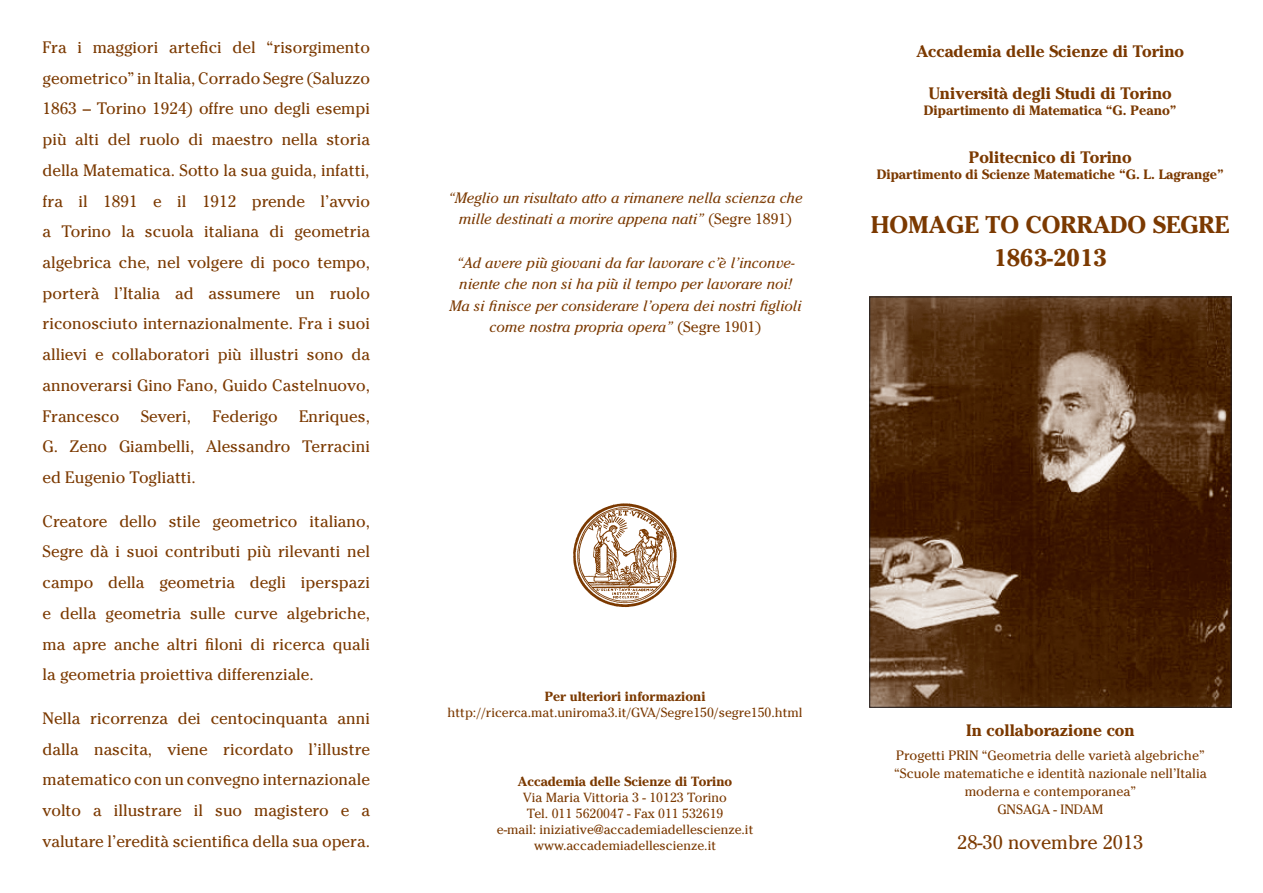
<style>
.page{position:relative;width:1263px;height:893px;background:#fff}
.page>*{position:absolute;margin:0;border:0;box-sizing:border-box;transform-origin:0 0}
.t1{font:700 24px/33px "Cheltenham";color:#7b3900;text-align:center}
.t2{font:19.5px "Cheltenham";color:#7b3900}
.t3{font:16.5px/30.8px "Cheltenham";color:#7b3900;text-align:justify}
.t4{font:700 16.5px "Cheltenham";color:#7b3900}
.t5{font:italic 15px/21.6px "Cheltenham";color:#7b3900;text-align:center}
.t6{font:13.5px/18px "Cheltenham";color:#7b3900;text-align:center}
.t7{font:700 13.5px "Cheltenham";color:#7b3900}
.t8{font:13.2px/15.9px "Cheltenham";color:#7b3900;text-align:center}
.t9{font:700 13.2px "Cheltenham";color:#7b3900}
.s1{font-style:normal}
</style>
<div class="page">
<img style="left:871px;top:299px;width:358px;height:407px">
<div style="left:869px;top:297px;width:362px;height:411px;border:1px solid #231f20"></div>
<img style="left:573px;top:503px;width:104px;height:105px">
<p class="t3" style="left:43px;top:33px;width:329px">Fra i maggiori artefici del “risorgimento geometrico” in Italia, Corrado Segre (Saluzzo 1863 – Torino 1924) offre uno degli esempi più alti del ruolo di maestro nella storia della Matematica. Sotto la sua guida, infatti, fra il 1891 e il 1912 prende l’avvio a Torino la scuola italiana di geometria algebrica che, nel volgere di poco tempo, porterà l’Italia ad assumere un ruolo riconosciuto internazionalmente. Fra i suoi allievi e collaboratori più illustri sono da annoverarsi Gino Fano, Guido Castelnuovo, Francesco</p>
<p class="t3" style="left:141px;top:402px;width:52px">Severi,</p>
<p class="t3" style="left:212px;top:402px;width:67px">Federigo</p>
<p class="t3" style="left:43px;top:402px;width:329px;text-indent:256px">Enriques, G. Zeno Giambelli, Alessandro Terracini ed Eugenio Togliatti.</p>
<p class="t3" style="left:43px;top:507px;width:329px">Creatore dello stile geometrico italiano, Segre dà i suoi contributi più rilevanti nel campo della geometria degli iperspazi e della geometria sulle curve algebriche, ma apre anche altri filoni di ricerca quali la geometria proiettiva differenziale.</p>
<p class="t3" style="left:43px;top:704px;width:329px">Nella ricorrenza dei centocinquanta anni dalla nascita, viene ricordato l’illustre matematico con un convegno internazionale volto a illustrare il suo magistero e a valutare l’eredità scientifica della sua opera.</p>
<p class="t5" style="left:448px;top:188px;width:356px">“Meglio un risultato atto a rimanere nella scienza che mille destinati a morire appena nati” <span class="s1">(Segre 1891)</span></p>
<p class="t5" style="left:449px;top:253px;width:354px">“Ad avere più giovani da far lavorare c’è l’inconve&shy;niente che non si ha più il tempo per lavorare noi!<br>Ma si finisce per considerare l’opera dei nostri figlioli come nostra propria opera” <span class="s1">(Segre 1901)</span></p>
<p class="t4" style="left:916px;top:45px;width:269px">Accademia delle Scienze di Torino</p>
<p class="t4" style="left:929px;top:87px;width:245px">Università degli Studi di Torino</p>
<p class="t7" style="left:924px;top:105px;width:254px">Dipartimento di Matematica “G. Peano”</p>
<p class="t4" style="left:969px;top:151px;width:164px">Politecnico di Torino</p>
<p class="t7" style="left:877px;top:170px;width:348px">Dipartimento di Scienze Matematiche “G. L. Lagrange”</p>
<h1 class="t1" style="left:871px;top:211px;width:360px">HOMAGE TO CORRADO SEGRE<br>1863-2013</h1>
<p class="t9" style="left:545px;top:692px;width:162px">Per ulteriori informazioni</p>
<p class="t8" style="left:448px;top:706px;width:357px">http://ricerca.mat.uniroma3.it/GVA/Segre150/segre150.html</p>
<p class="t9" style="left:518px;top:777px;width:216px">Accademia delle Scienze di Torino</p>
<p class="t8" style="left:497px;top:791px;width:258px">Via Maria Vittoria 3 - 10123 Torino<br>Tel. 011 5620047 - Fax 011 532619<br>e-mail: iniziative@accademiadellescienze.it www.accademiadellescienze.it</p>
<p class="t4" style="left:966px;top:724px;width:170px">In collaborazione con</p>
<p class="t6" style="left:894px;top:748px;width:314px">Progetti PRIN “Geometria delle varietà algebriche” “Scuole matematiche e identità nazionale nell’Italia moderna e contemporanea”<br>GNSAGA - INDAM</p>
<p class="t2" style="left:957px;top:835px;width:187px">28-30 novembre 2013</p>
</div>
